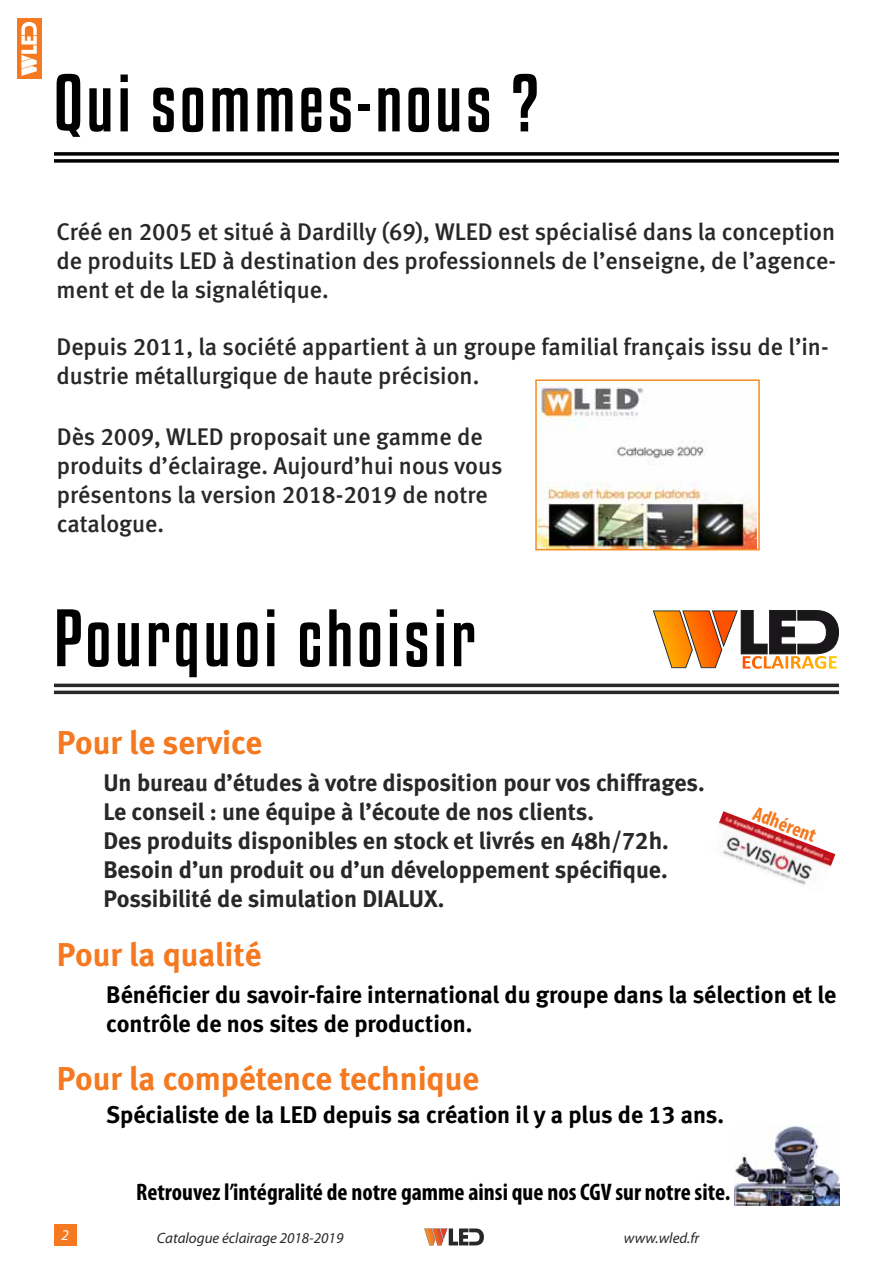
<style>
.page{position:relative;width:893px;height:1263px;background:#fff}
.page>*{position:absolute;margin:0;border:0;box-sizing:border-box;transform-origin:0 0}
.t1{font:72px "Kenyan Coffee Rg";letter-spacing:.05em;color:#000}
.t2{font:33px "Meta Bold LF";color:#f47920}
.t3{font:24px/28.8px "Meta Medium LF";color:#292829}
.t4{font:24px/28.8px "Meta Bold LF";color:#292829}
.t5{font:24px/28.8px "Meta Bold LF";color:#000}
.t6{font:700 condensed 24px "Myriad Pro";color:#000}
.t7{font:700 condensed 20.25px "Myriad Pro";color:#f47920}
.t8{font:italic 15px "Myriad Pro";color:#292829}
.t9{font:italic 15px "Myriad Pro";color:#fff}
</style>
<div class="page">
<div style="left:54px;top:1224px;width:22px;height:21px;background:#f47920"></div>
<svg style="left:424px;top:1228px;width:60px;height:17px"></svg>
<div style="left:18px;top:19px;width:24px;height:60px;background:#f47920"></div>
<svg style="left:21px;top:22px;width:16px;height:54px"></svg>
<img style="left:538px;top:382px;width:218px;height:165px">
<div style="left:535px;top:379px;width:225px;height:171px;border:2px solid #f68b1f"></div>
<svg style="left:54px;top:152px;width:785px;height:4px;background:#1f1f1f"></svg>
<svg style="left:54px;top:159px;width:785px;height:4px;background:#1f1f1f"></svg>
<hr style="left:54px;top:684px;width:785px;height:3px;background:#292829">
<hr style="left:54px;top:691px;width:785px;height:3px;background:#292829">
<svg style="left:653px;top:610px;width:186px;height:59px"></svg>
<img style="left:734px;top:1125px;width:105px;height:80px">
<img style="left:718px;top:811px;width:117px;height:74px">
<h1 class="t1" style="left:54px;top:60px;width:486px">Qui sommes-nous ?</h1>
<p class="t3" style="left:57px;top:217px;width:781px;text-align:justify">Créé en 2005 et situé à Dardilly (69), WLED est spécialisé dans la conception de produits LED à destination des professionnels de l’enseigne, de l’agence&shy;ment et de la signalétique.</p>
<p class="t3" style="left:57px;top:332px;width:774px">Depuis 2011, la société appartient à un groupe familial français issu de l’in&shy;dustrie métallurgique de haute précision.</p>
<p class="t3" style="left:57px;top:422px;width:447px">Dès 2009, WLED proposait une gamme de produits d’éclairage. Aujourd’hui nous vous présentons la version 2018-2019 de notre catalogue.</p>
<h1 class="t1" style="left:54px;top:594px;width:423px">Pourquoi choisir</h1>
<h2 class="t2" style="left:57px;top:723px;width:207px">Pour le service</h2>
<p class="t4" style="left:103px;top:768px;width:603px">Un bureau d’études à votre disposition pour vos chiffrages.<br>Le conseil : une équipe à l’écoute de nos clients.<br>Des produits disponibles en stock et livrés en 48h/72h.<br>Besoin d’un produit ou d’un développement spécifique.<br>Possibilité de simulation DIALUX.</p>
<h2 class="t2" style="left:57px;top:935px;width:206px">Pour la qualité</h2>
<p class="t7" style="left:759px;top:801px;width:67px;rotate:21deg">Adhérent</p>
<p class="t5" style="left:106px;top:980px;width:732px">Bénéficier du savoir-faire international du groupe dans la sélection et le contrôle de nos sites de production.</p>
<h2 class="t2" style="left:57px;top:1059px;width:424px">Pour la compétence technique</h2>
<p class="t5" style="left:106px;top:1100px;width:619px">Spécialiste de la LED depuis sa création il y a plus de 13 ans.</p>
<p class="t6" style="left:136px;top:1177px;width:596px">Retrouvez l’intégralité de notre gamme ainsi que nos CGV sur notre site.</p>
<p class="t9" style="left:61px;top:1225px;width:9px">2</p>
<p class="t8" style="left:157px;top:1228px;width:188px">Catalogue éclairage 2018-2019</p>
<p class="t8" style="left:624px;top:1228px;width:77px">www.wled.fr</p>
</div>
